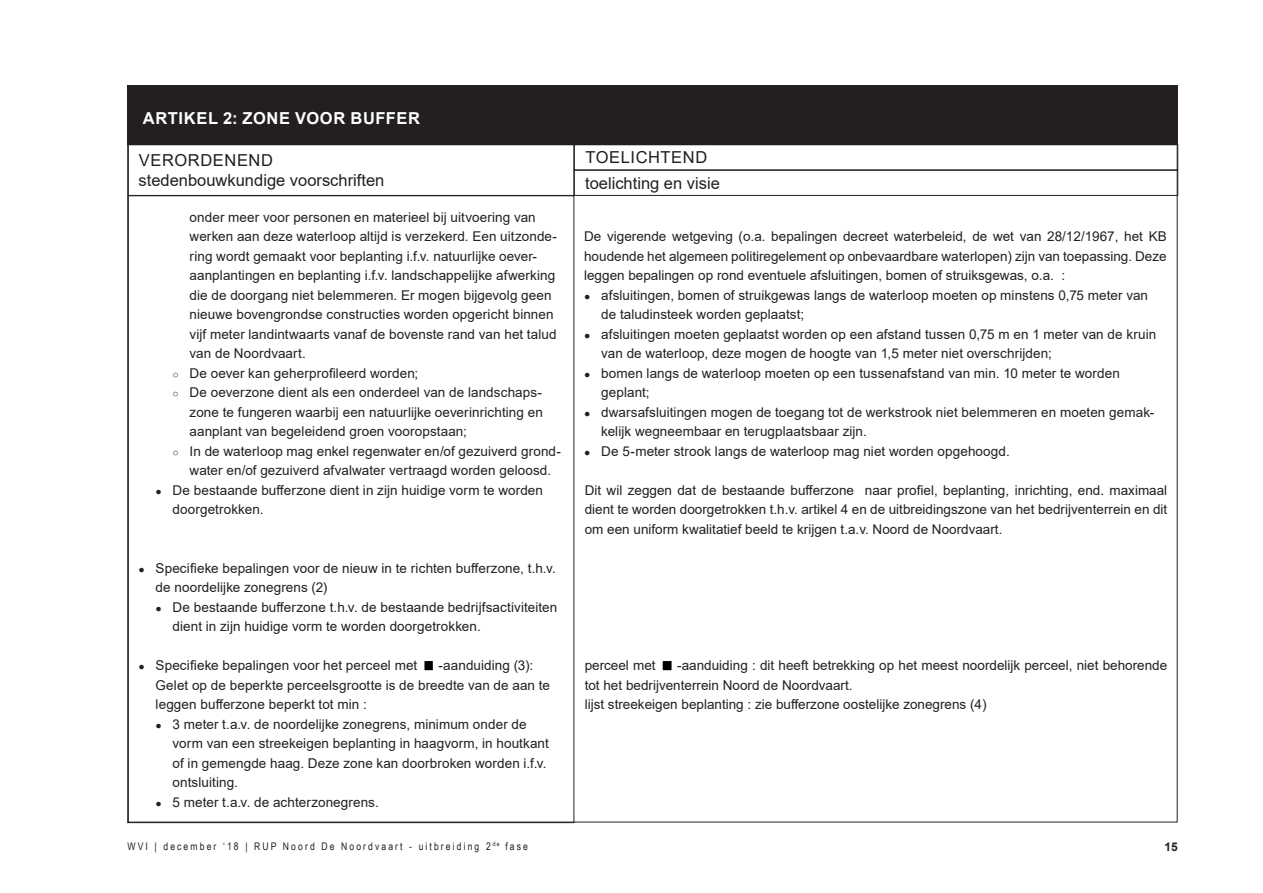
<style>
.page{position:relative;width:1263px;height:893px;background:#fff}
.page>*{position:absolute;margin:0;border:0;box-sizing:border-box;transform-origin:0 0}
.t1{font:16.5px/19.5px "Arial";color:#231f20}
.Lijstnummering_2_tit{font:700 16.5px "Arial";letter-spacing:.04em;color:#fff}
.opsomming_niveau_3{font:13.5px/19.5px "Arial";letter-spacing:.005em;color:#231f20}
.opsomming_niveau_2{font:13.5px/19.5px "Arial";letter-spacing:.005em;color:#231f20}
.opsomming_niveau_1{font:13.5px/19.5px "Arial";letter-spacing:.005em;color:#231f20}
.t2{font:700 12px "Arial";color:#231f20}
.t3{font:10.5px "Arial Narrow";letter-spacing:.2em;color:#231f20}
.s1{font-size:10.5px}
.s2{font-weight:700;font-size:10.5px}
</style>
<div class="page">
<div style="left:128px;top:145px;width:446px;height:51px;border:1px solid #231f20"></div>
<div style="left:574px;top:170px;width:604px;height:26px;border:1px solid #231f20"></div>
<div style="left:128px;top:85px;width:1050px;height:60px;background:#231f20"></div>
<img style="left:424px;top:661px;width:9px;height:10px">
<img style="left:662px;top:661px;width:10px;height:10px">
<p class="Lijstnummering_2_tit" style="left:143px;top:107px;width:279px">ARTIKEL 2: ZONE VOOR BUFFER</p>
<p class="t1" style="left:139px;top:151px;width:247px">VERORDENEND stedenbouwkundige voorschriften</p>
<p class="t1" style="left:585px;top:145px;width:136px;line-height:25.5px">TOELICHTEND toelichting en visie</p>
<p class="opsomming_niveau_3" style="left:190px;top:207px;width:369px">onder meer voor personen en materieel bij uitvoering van werken aan deze waterloop altijd is verzekerd. Een uitzonde&shy;ring wordt gemaakt voor beplanting i.f.v. natuurlijke oever&shy;aanplantingen en beplanting i.f.v. landschappelijke afwerking die de doorgang niet belemmeren. Er mogen bijgevolg geen nieuwe bovengrondse constructies worden opgericht binnen vijf meter landintwaarts vanaf de bovenste rand van het talud van de Noordvaart.</p>
<p class="opsomming_niveau_3" style="left:173px;top:363px;width:247px"><span class="s1">○</span> De oever kan geherprofileerd worden;</p>
<p class="opsomming_niveau_3" style="left:190px;top:382px;width:355px;text-align:justify;text-indent:-17px"><span class="s1">○</span> De oeverzone dient als een onderdeel van de landschaps&shy;zone te fungeren waarbij een natuurlijke oeverinrichting en aanplant van begeleidend groen vooropstaan;</p>
<p class="opsomming_niveau_3" style="left:173px;top:441px;width:390px;text-align:center"><span class="s1">○</span> In de waterloop mag enkel regenwater en/of gezuiverd grond&shy;water en/of gezuiverd afvalwater vertraagd worden geloosd.</p>
<p class="opsomming_niveau_2" style="left:173px;top:480px;width:372px;text-indent:-17px"><span class="s2">●</span> De bestaande bufferzone dient in zijn huidige vorm te worden doorgetrokken.</p>
<p class="opsomming_niveau_1" style="left:156px;top:558px;width:402px;text-indent:-17px"><span class="s2">●</span> Specifieke bepalingen voor de nieuw in te richten bufferzone, t.h.v. de noordelijke zonegrens (2)</p>
<p class="opsomming_niveau_2" style="left:173px;top:597px;width:386px;text-indent:-17px"><span class="s2">●</span> De bestaande bufferzone t.h.v. de bestaande bedrijfsactiviteiten dient in zijn huidige vorm te worden doorgetrokken.</p>
<p class="opsomming_niveau_1" style="left:139px;top:655px;width:280px"><span class="s2">●</span> Specifieke bepalingen voor het perceel met</p>
<p class="opsomming_niveau_1" style="left:156px;top:655px;width:396px;text-indent:283px">-aanduiding (3):<br>Gelet op de beperkte perceelsgrootte is de breedte van de aan te leggen bufferzone beperkt tot min :</p>
<p class="opsomming_niveau_2" style="left:173px;top:714px;width:378px;text-indent:-17px"><span class="s2">●</span> 3 meter t.a.v. de noordelijke zonegrens, minimum onder de vorm van een streekeigen beplanting in haagvorm, in houtkant of in gemengde haag. Deze zone kan doorbroken worden i.f.v. ontsluiting.</p>
<p class="opsomming_niveau_2" style="left:156px;top:792px;width:225px"><span class="s2">●</span> 5 meter t.a.v. de achterzonegrens.</p>
<p class="opsomming_niveau_3" style="left:584px;top:226px;width:584px;text-align:justify">De vigerende wetgeving (o.a. bepalingen decreet waterbeleid, de wet van 28/12/1967, het KB houdende het algemeen politiregelement op onbevaardbare waterlopen) zijn van toepassing. Deze leggen bepalingen op rond eventuele afsluitingen, bomen of struiksgewas, o.a. :</p>
<p class="opsomming_niveau_3" style="left:601px;top:285px;width:548px;text-indent:-17px"><span class="s2">●</span> afsluitingen, bomen of struikgewas langs de waterloop moeten op minstens 0,75 meter van de taludinsteek worden geplaatst;</p>
<p class="opsomming_niveau_3" style="left:601px;top:324px;width:557px;text-indent:-17px"><span class="s2">●</span> afsluitingen moeten geplaatst worden op een afstand tussen 0,75 m en 1 meter van de kruin van de waterloop, deze mogen de hoogte van 1,5 meter niet overschrijden;</p>
<p class="opsomming_niveau_3" style="left:601px;top:363px;width:520px;text-indent:-17px"><span class="s2">●</span> bomen langs de waterloop moeten op een tussenafstand van min. 10 meter te worden geplant;</p>
<p class="opsomming_niveau_3" style="left:601px;top:402px;width:555px;text-indent:-17px"><span class="s2">●</span> dwarsafsluitingen mogen de toegang tot de werkstrook niet belemmeren en moeten gemak&shy;kelijk wegneembaar en terugplaatsbaar zijn.</p>
<p class="opsomming_niveau_3" style="left:584px;top:441px;width:427px"><span class="s2">●</span> De 5-meter strook langs de waterloop mag niet worden opgehoogd.</p>
<p class="opsomming_niveau_3" style="left:585px;top:480px;width:584px;text-align:justify">Dit wil zeggen dat de bestaande bufferzone naar profiel, beplanting, inrichting, end. maximaal dient te worden doorgetrokken t.h.v. artikel 4 en de uitbreidingszone van het bedrijventerrein en dit om een uniform kwalitatief beeld te krijgen t.a.v. Noord de Noordvaart.</p>
<p class="opsomming_niveau_3" style="left:585px;top:655px;width:584px;text-indent:93px">-aanduiding : dit heeft betrekking op het meest noordelijk perceel, niet behorende tot het bedrijventerrein Noord de Noordvaart.<br>lijst streekeigen beplanting : zie bufferzone oostelijke zonegrens (4)</p>
<p class="opsomming_niveau_3" style="left:585px;top:655px;width:72px">perceel met</p>
<p class="t3" style="left:128px;top:838px;width:402px">WVI | december ‘18 | RUP Noord De Noordvaart - uitbreiding 2 <sup>de</sup> fase</p>
<p class="t2" style="left:1164px;top:838px;width:15px">15</p>
</div>
